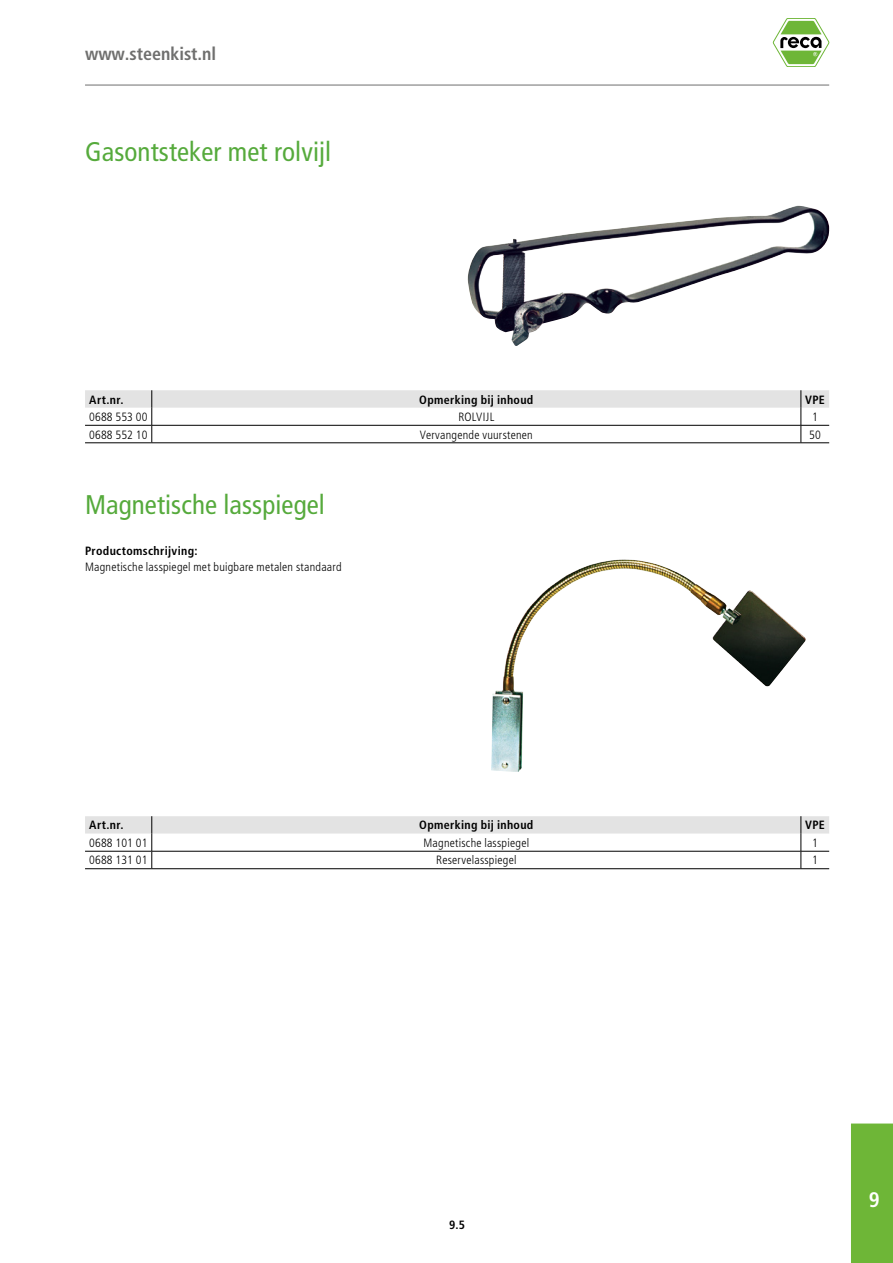
<style>
.page{position:relative;width:893px;height:1263px;background:#fff}
.page>*{position:absolute;margin:0;border:0;box-sizing:border-box;transform-origin:0 0}
.t1{font:condensed 27px "Frutiger LT Pro";letter-spacing:.005em;color:#56aa3c}
.t2{font:700 condensed 21px "Frutiger LT Pro";color:#fff}
.t3{font:700 condensed 18px "Frutiger LT Pro";color:#6f6f6e}
.t4{font:300 condensed 12px "Frutiger LT Pro";letter-spacing:.02em;color:#000}
.t5{font:700 condensed 12px "Frutiger LT Pro";letter-spacing:.03em;color:#000}
</style>
<div class="page">
<div style="left:851px;top:1123px;width:42px;height:140px;background:#6eb637"></div>
<svg style="left:773px;top:18px;width:56px;height:49px"></svg>
<hr style="left:85px;top:85px;width:744px;height:1px;background:#6f6f6e">
<img style="left:468px;top:206px;width:361px;height:140px">
<svg style="left:85px;top:390px;width:744px;height:53px"></svg>
<img style="left:491px;top:559px;width:315px;height:213px">
<svg style="left:85px;top:816px;width:744px;height:53px"></svg>
<h3 class="t3" style="left:85px;top:43px;width:133px">www.steenkist.nl</h3>
<h1 class="t1" style="left:85px;top:135px;width:248px">Gasontsteker met rolvijl</h1>
<p class="t5" style="left:89px;top:392px;width:36px">Art.nr.</p>
<p class="t5" style="left:419px;top:392px;width:116px">Opmerking bij inhoud</p>
<p class="t5" style="left:805px;top:392px;width:21px">VPE</p>
<p class="t4" style="left:89px;top:410px;width:60px">0688 553 00</p>
<p class="t4" style="left:458px;top:410px;width:38px">ROLVIJL</p>
<p class="t4" style="left:812px;top:410px;width:7px">1</p>
<p class="t4" style="left:89px;top:427px;width:60px">0688 552 10</p>
<p class="t4" style="left:420px;top:427px;width:114px">Vervangende vuurstenen</p>
<p class="t4" style="left:809px;top:427px;width:13px">50</p>
<h1 class="t1" style="left:85px;top:489px;width:241px">Magnetische lasspiegel</h1>
<p class="t5" style="left:85px;top:544px;width:114px">Productomschrijving:</p>
<p class="t4" style="left:85px;top:560px;width:258px">Magnetische lasspiegel met buigbare metalen standaard</p>
<p class="t5" style="left:89px;top:818px;width:36px">Art.nr.</p>
<p class="t5" style="left:419px;top:818px;width:116px">Opmerking bij inhoud</p>
<p class="t5" style="left:805px;top:818px;width:21px">VPE</p>
<p class="t4" style="left:89px;top:836px;width:60px">0688 101 01</p>
<p class="t4" style="left:424px;top:836px;width:107px">Magnetische lasspiegel</p>
<p class="t4" style="left:812px;top:836px;width:7px">1</p>
<p class="t4" style="left:89px;top:853px;width:60px">0688 131 01</p>
<p class="t4" style="left:436px;top:853px;width:82px">Reservelasspiegel</p>
<p class="t4" style="left:812px;top:853px;width:7px">1</p>
<p class="t5" style="left:449px;top:1218px;width:18px">9.5</p>
<h2 class="t2" style="left:869px;top:1188px;width:12px">9</h2>
</div>
